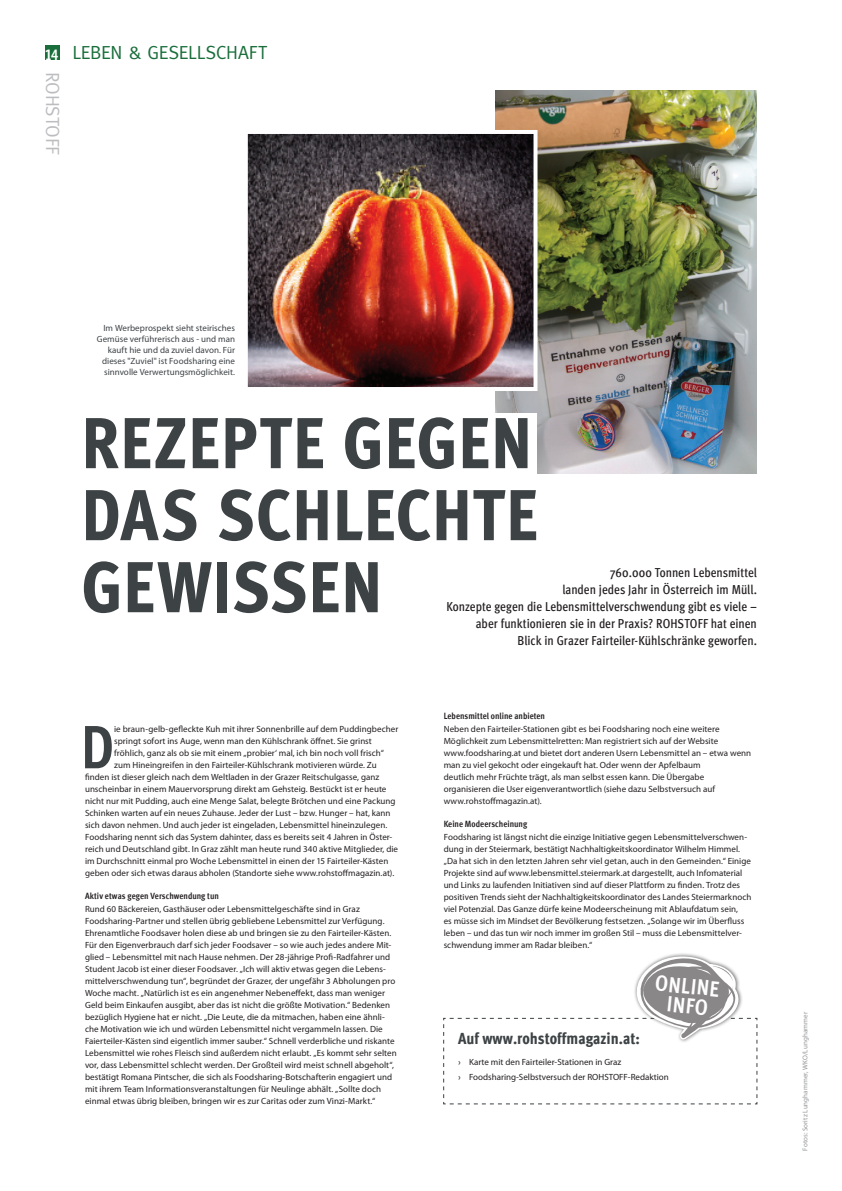
<style>
.page{position:relative;width:842px;height:1191px;background:#fff}
.page>*{position:absolute;margin:0;border:0;box-sizing:border-box;transform-origin:0 0}
.t1{font:800 72px/72px "Meta Cond";letter-spacing:.01em;color:#3d4245;text-align:justify}
.t2{font:700 61px "Meta Cond";color:#3d4245}
.t3{font:700 22px/20px "Meta Cond";color:#fff;text-align:center}
.t4{font:19px "Meta Caps";letter-spacing:-.015em;color:#196e3b}
.t5{font:19px "Meta Caps";color:#bcbdc0}
.t6{font:800 16px "Meta Cond";color:#3d4245}
.t7{font:500 13px/17px "Meta Cond";color:#231f20;text-align:right}
.t8{font:9px/12px "Myriad Pro";letter-spacing:.005em;color:#231f20}
.t9{font:9px/11px "Myriad Pro";letter-spacing:.005em;color:#3d4245;text-align:right}
.t10{font:700 9px "Meta Cond";letter-spacing:.005em;color:#231f20}
.t11{font:7px "Myriad Pro";letter-spacing:.01em;color:#939598}
.s1{font-family:"Berlin Myriad Bold Alt";font-size:16px;color:#fff}
.s2{font-family:"Meta Caps"}
</style>
<div class="page">
<div style="left:45px;top:45px;width:14px;height:15px;background:#196e3b"></div>
<img style="left:496px;top:91px;width:261px;height:383px">
<img style="left:249px;top:135px;width:283px;height:251px">
<div style="left:244px;top:130px;width:293px;height:261px;border:4px solid #fff"></div>
<div style="left:376px;top:413px;width:160px;height:61px;background:#fff"></div>
<div style="left:633px;top:952px;width:110px;height:91px;background:#231f20;opacity:.6"></div>
<svg style="left:443px;top:956px;width:315px;height:148px"></svg>
<h3 class="t4" style="left:45px;top:41px;width:224px"><span class="s1">14</span> LEBEN &amp; GESELLSCHAFT</h3>
<h3 class="t5" style="left:64px;top:72px;width:83px;rotate:90deg">ROHSTOFF</h3>
<p class="t9" style="left:97px;top:322px;width:140px">Im Werbeprospekt sieht steirisches Gemüse verführerisch aus - und man kauft hie und da zuviel davon. Für dieses "Zuviel" ist Foodsharing eine sinnvolle Verwertungsmöglichkeit.</p>
<h1 class="t1" style="left:81px;top:406px;width:458px">REZEPTE GEGEN DAS SCHLECHTE GEWISSEN</h1>
<p class="t7" style="left:447px;top:563px;width:312px">760.000 Tonnen Lebensmittel<br>landen jedes Jahr in Österreich im Müll.<br>Konzepte gegen die Lebensmittelverschwendung gibt es viele – aber funktionieren sie in der Praxis? ROHSTOFF hat einen<br>Blick in Grazer Fairteiler-Kühlschränke geworfen.</p>
<h2 class="t2" style="left:81px;top:711px;width:35px">D</h2>
<p class="t8" style="left:114px;top:723px;width:286px">ie braun-gelb-gefleckte Kuh mit ihrer Sonnenbrille auf dem Puddingbecher</p>
<p class="t8" style="left:114px;top:735px;width:259px">springt sofort ins Auge, wenn man den Kühlschrank öffnet. Sie grinst</p>
<p class="t8" style="left:114px;top:747px;width:271px">fröhlich, ganz als ob sie mit einem „probier‘ mal, ich bin noch voll frisch“</p>
<p class="t8" style="left:114px;top:759px;width:264px">zum Hineingreifen in den Fairteiler-Kühlschrank motivieren würde. Zu</p>
<p class="t8" style="left:85px;top:771px;width:296px">finden ist dieser gleich nach dem Weltladen in der Grazer Reitschulgasse, ganz</p>
<p class="t8" style="left:85px;top:783px;width:303px">unscheinbar in einem Mauervorsprung direkt am Gehsteig. Bestückt ist er heute</p>
<p class="t8" style="left:85px;top:795px;width:312px">nicht nur mit Pudding, auch eine Menge Salat, belegte Brötchen und eine Packung</p>
<p class="t8" style="left:85px;top:807px;width:307px">Schinken warten auf ein neues Zuhause. Jeder der Lust – bzw. Hunger – hat, kann</p>
<p class="t8" style="left:85px;top:819px;width:304px">sich davon nehmen. Und auch jeder ist eingeladen, Lebensmittel hineinzulegen.</p>
<p class="t8" style="left:85px;top:831px;width:309px">Foodsharing nennt sich das System dahinter, dass es bereits seit 4 Jahren in Öster-</p>
<p class="t8" style="left:85px;top:843px;width:315px">reich und Deutschland gibt. In Graz zählt man heute rund 340 aktive Mitglieder, die</p>
<p class="t8" style="left:85px;top:855px;width:305px">im Durchschnitt einmal pro Woche Lebensmittel in einen der 15 Fairteiler-Kästen</p>
<p class="t8" style="left:85px;top:867px;width:311px">geben oder sich etwas daraus abholen (Standorte siehe www.rohstoffmagazin.at).</p>
<p class="t10" style="left:85px;top:891px;width:135px">Aktiv etwas gegen Verschwendung tun</p>
<p class="t8" style="left:85px;top:903px;width:313px">Rund 60 Bäckereien, Gasthäuser oder Lebensmittelgeschäfte sind in Graz Foodsharing-Partner und stellen übrig gebliebene Lebensmittel zur Verfügung.<br>Ehrenamtliche Foodsaver holen diese ab und bringen sie zu den Fairteiler-Kästen.<br>Für den Eigenverbrauch darf sich jeder Foodsaver – so wie auch jedes andere Mit&shy;glied – Lebensmittel mit nach Hause nehmen. Der 28-jährige Profi-Radfahrer und Student Jacob ist einer dieser Foodsaver. „Ich will aktiv etwas gegen die Lebens&shy;mittelverschwendung tun“, begründet der Grazer, der ungefähr 3 Abholungen pro Woche macht. „Natürlich ist es ein angenehmer Nebeneffekt, dass man weniger Geld beim Einkaufen ausgibt, aber das ist nicht die größte Motivation.“ Bedenken bezüglich Hygiene hat er nicht. „Die Leute, die da mitmachen, haben eine ähnli&shy;che Motivation wie ich und würden Lebensmittel nicht vergammeln lassen. Die Faierteiler-Kästen sind eigentlich immer sauber.“ Schnell verderbliche und riskante Lebensmittel wie rohes Fleisch sind außerdem nicht erlaubt. „Es kommt sehr selten vor, dass Lebensmittel schlecht werden. Der Großteil wird meist schnell abgeholt“, bestätigt Romana Pintscher, die sich als Foodsharing-Botschafterin engagiert und mit ihrem Team Informationsveranstaltungen für Neulinge abhält. „Sollte doch einmal etwas übrig bleiben, bringen wir es zur Caritas oder zum Vinzi-Markt.“</p>
<p class="t10" style="left:444px;top:711px;width:103px">Lebensmittel online anbieten</p>
<p class="t8" style="left:444px;top:723px;width:309px">Neben den Fairteiler-Stationen gibt es bei Foodsharing noch eine weitere Möglichkeit zum Lebensmittelretten: Man registriert sich auf der Website www.foodsharing.at und bietet dort anderen Usern Lebensmittel an – etwa wenn man zu viel gekocht oder eingekauft hat. Oder wenn der Apfelbaum<br>deutlich mehr Früchte trägt, als man selbst essen kann. Die Übergabe organisieren die User eigenverantwortlich (siehe dazu Selbstversuch auf www.rohstoffmagazin.at).</p>
<p class="t10" style="left:444px;top:819px;width:85px">Keine Modeerscheinung</p>
<p class="t8" style="left:444px;top:831px;width:309px">Foodsharing ist längst nicht die einzige Initiative gegen Lebensmittelverschwen&shy;dung in der Steiermark, bestätigt Nachhaltigkeitskoordinator Wilhelm Himmel. „Da hat sich in den letzten Jahren sehr viel getan, auch in den Gemeinden.“ Einige Projekte sind auf www.lebensmittel.steiermark.at dargestellt, auch Infomaterial und Links zu laufenden Initiativen sind auf dieser Plattform zu finden. Trotz des positiven Trends sieht der Nachhaltigkeitskoordinator des Landes Steiermarknoch viel Potenzial. Das Ganze dürfe keine Modeerscheinung mit Ablaufdatum sein,<br>es müsse sich im Mindset der Bevölkerung festsetzen. „Solange wir im Überfluss leben – und das tun wir noch immer im großen Stil – muss die Lebensmittelver&shy;schwendung immer am Radar bleiben.“</p>
<h3 class="t6" style="left:458px;top:1029px;width:183px">AUF WWW.ROHSTOFFMAGAZIN.AT:</h3>
<h3 class="t3" style="left:656px;top:972px;width:66px;rotate:6deg">onl ine info</h3>
<p class="t8" style="left:458px;top:1054px;width:212px;line-height:15.4px"><span class="s2">›</span> Karte mit den Fairteiler-Stationen in Graz<br><span class="s2">›</span> Foodsharing-Selbstversuch der ROHSTOFF-Redaktion</p>
<p class="t11" style="left:801px;top:1150px;width:140px;rotate:-90deg">Fotos: Soritz Lunghammer, WKO/Lunghammer</p>
</div>
